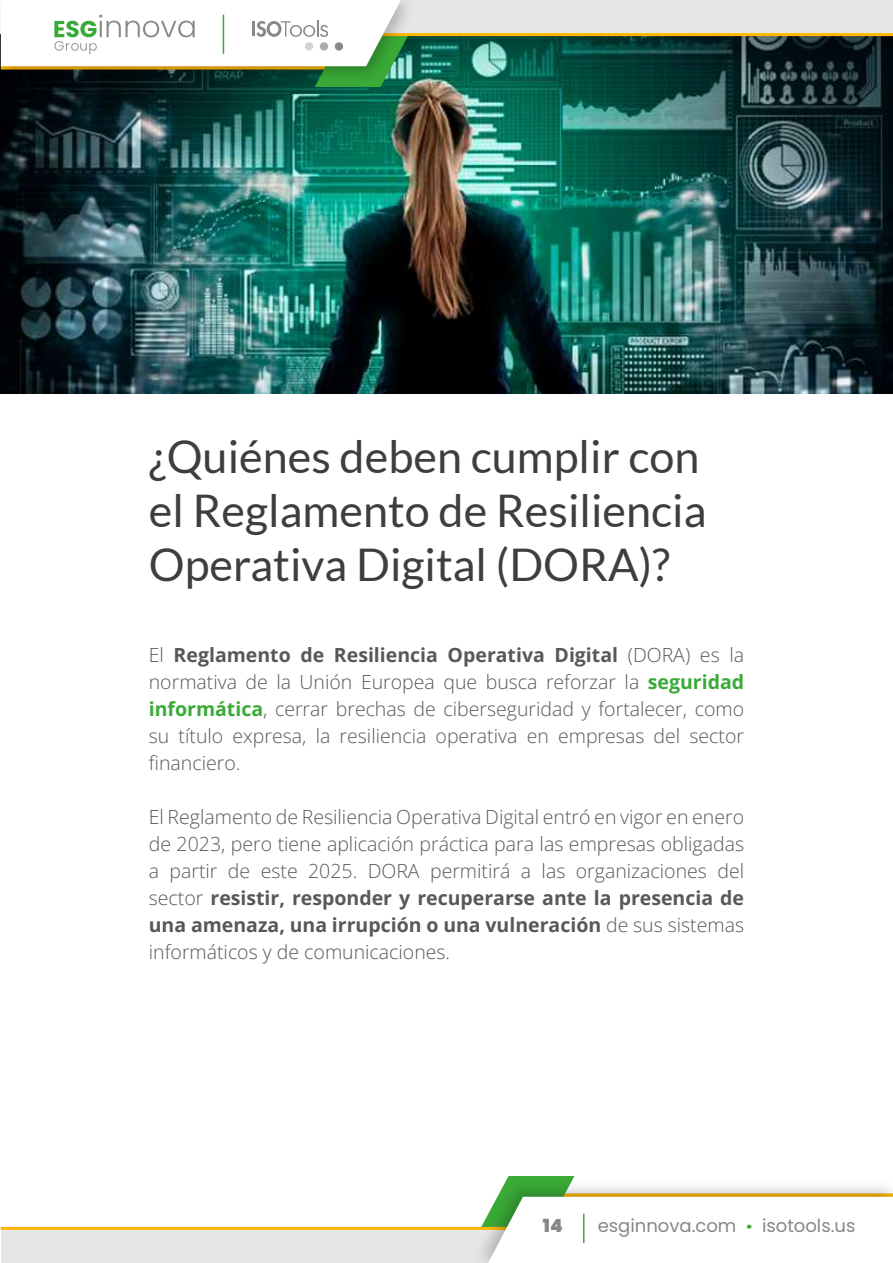
<style>
.page{position:relative;width:893px;height:1263px;background:#fff}
.page>*{position:absolute;margin:0;border:0;box-sizing:border-box;transform-origin:0 0}
.t1{font:45px/54px "Lato";color:#3e3e3e}
.t2{font:300 19.5px/27px "Open Sans";color:#585858;text-align:justify}
.t3{font:18px "Poppins";color:#878787}
.t4{font:900 18px "Poppins";color:#878787}
.s1{font-weight:700}
.s2{font-weight:700;color:#3aaa37}
.s3{font-weight:900;color:#3aaa37}
</style>
<div class="page">
<img style="left:0;top:36px;width:893px;height:357px">
<div style="left:1px;top:0;width:892px;height:34px;background:#e6e6e6"></div>
<hr style="left:269px;top:33px;width:624px;height:3px;background:#ffb700">
<svg style="left:1px;top:0;width:415px;height:87px"></svg>
<hr style="left:223px;top:15px;width:1px;height:39px;background:#3aaa37">
<div style="left:1px;top:1229px;width:892px;height:34px;background:#e6e6e6"></div>
<hr style="left:1px;top:1227px;width:625px;height:3px;background:#ffb700">
<svg style="left:473px;top:1176px;width:420px;height:87px"></svg>
<hr style="left:583px;top:1213px;width:1px;height:30px;background:#3aaa37">
<h1 class="t1" style="left:149px;top:429px;width:559px">¿Quiénes deben cumplir con el Reglamento de Resiliencia<br>Operativa Digital (DORA)?</h1>
<p class="t2" style="left:149px;top:641px;width:597px">El <span class="s1">Reglamento de Resiliencia Operativa Digital</span> (DORA) es la normativa de la Unión Europea que busca reforzar la <span class="s2">seguridad informática</span>, cerrar brechas de ciberseguridad y fortalecer, como su título expresa, la resiliencia operativa en empresas del sector financiero.</p>
<p class="t2" style="left:149px;top:803px;width:597px">El Reglamento de Resiliencia Operativa Digital entró en vigor en enero de 2023, pero tiene aplicación práctica para las empresas obligadas a partir de este 2025. DORA permitirá a las organizaciones del sector <span class="s1">resistir, responder y recuperarse ante la presencia de una amenaza, una irrupción o una vulneración</span> de sus sistemas informáticos y de comunicaciones.</p>
<p class="t4" style="left:543px;top:1216px;width:21px">14</p>
<p class="t3" style="left:598px;top:1216px;width:259px">esginnova.com <span class="s3">·</span> isotools.us</p>
</div>
